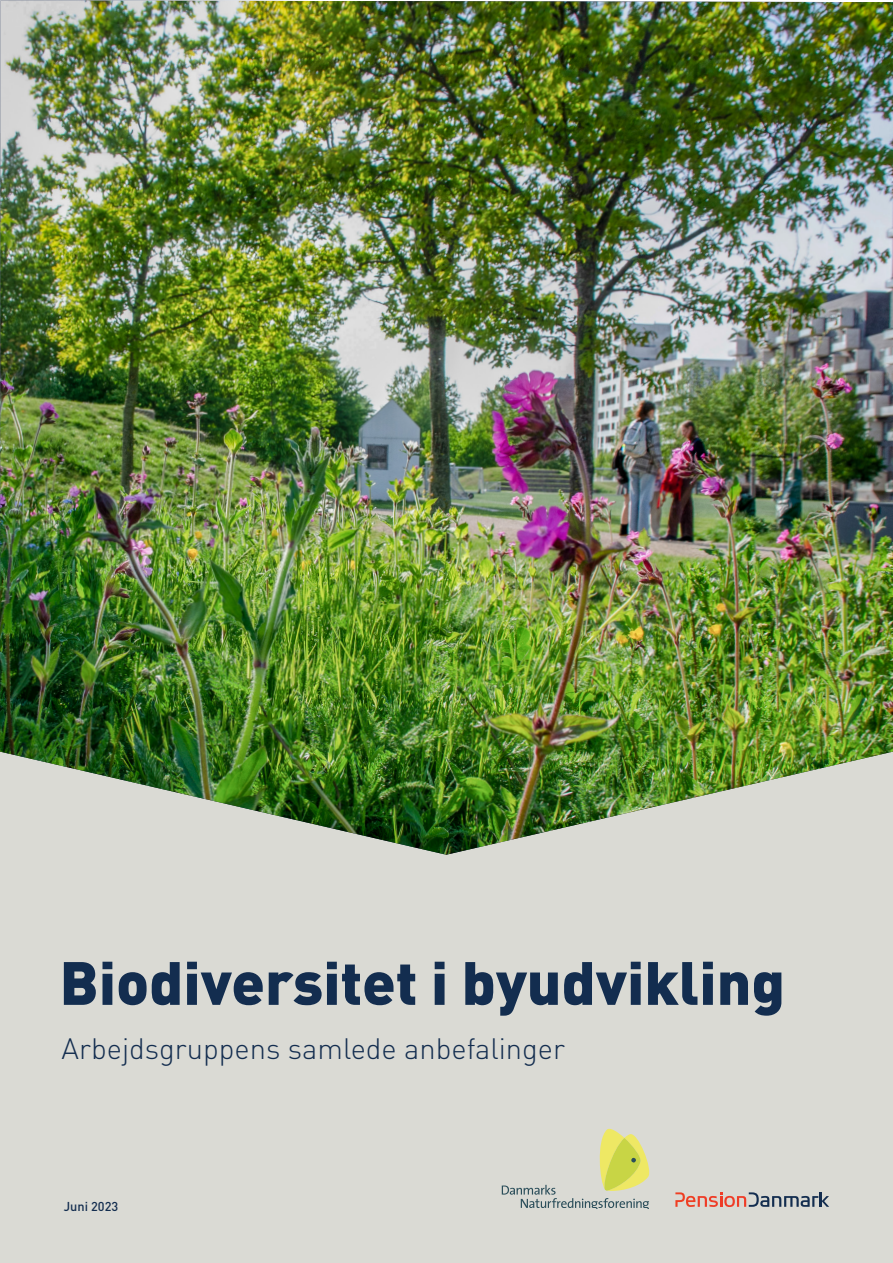
<style>
.page{position:relative;width:893px;height:1263px;background:#fff}
.page>*{position:absolute;margin:0;border:0;box-sizing:border-box;transform-origin:0 0}
.store_overskrifter{font:900 60.15px "DIN Pro";color:#132d4f}
.Afsnit{font:300 29.1px "DIN Pro";color:#132d4f}
.Afsnit-2{font:500 12.75px "DIN Pro";color:#132d4f}
</style>
<div class="page">
<div style="left:0;top:134px;width:893px;height:1129px;background:#dadad4"></div>
<img style="left:0;top:0;width:893px;height:855px">
<svg style="left:675px;top:1192px;width:154px;height:15px"></svg>
<svg style="left:502px;top:1129px;width:147px;height:80px"></svg>
<p class="store_overskrifter" style="left:60px;top:942px;width:727px">Biodiversitet i byudvikling</p>
<p class="Afsnit" style="left:62px;top:1029px;width:505px">Arbejdsgruppens samlede anbefalinger</p>
<p class="Afsnit-2" style="left:64px;top:1198px;width:56px">Juni 2023</p>
</div>
